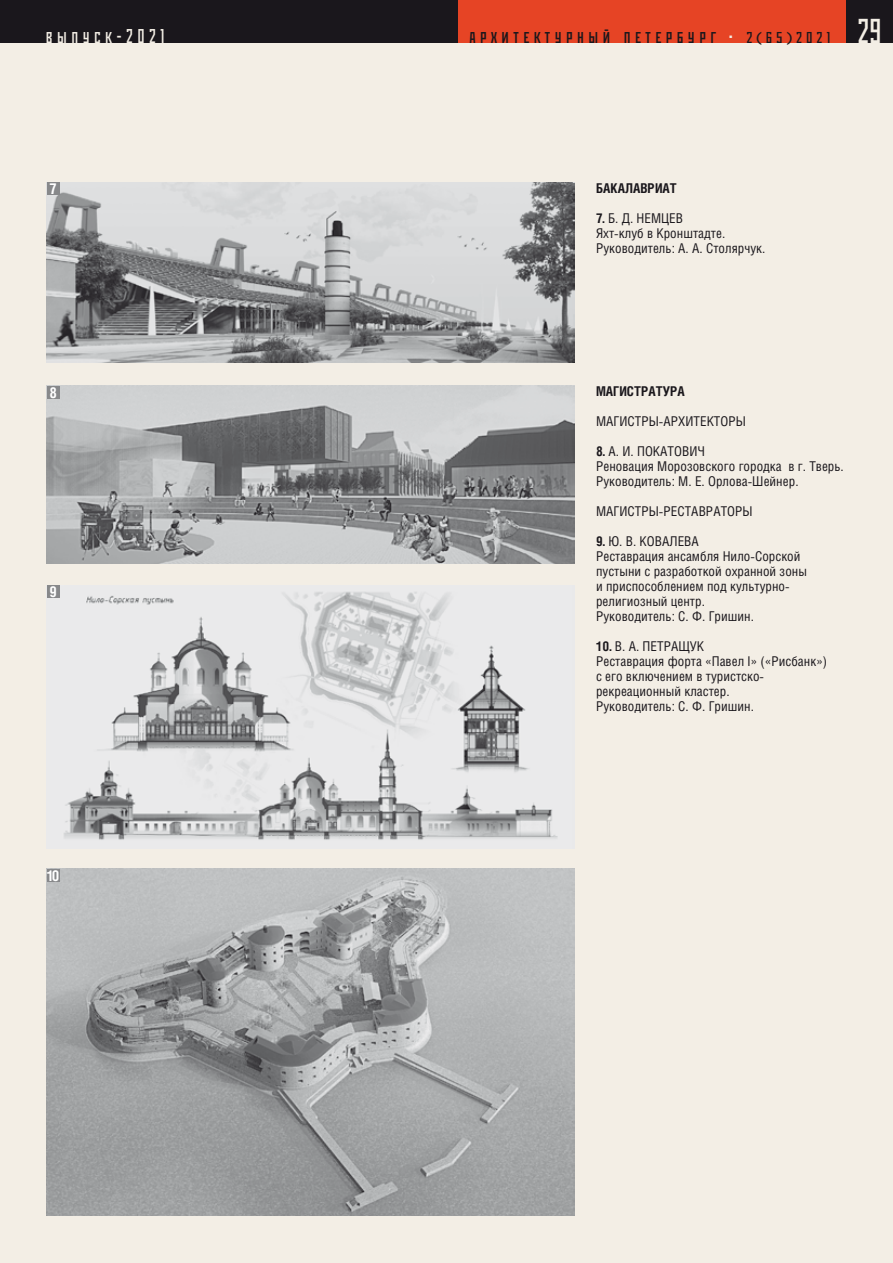
<style>
.page{position:relative;width:893px;height:1263px;background:#f3eee5}
.page>*{position:absolute;margin:0;border:0;box-sizing:border-box;transform-origin:0 0}
.t1{font:19.95px "Rodchenko Cond C";letter-spacing:.225em;color:#1a171c}
.t2{font:19.95px "Rodchenko Cond C";letter-spacing:.225em;color:#f3eee5}
.t3{font:15.75px "Rodchenko Cond C";letter-spacing:.225em;color:#1a171c;scale:1.13 1}
.t4{font:700 15px "Helios Cond";color:#fff}
.t5{font:13.5px/15px "Helios Cond";letter-spacing:.005em;color:#1a171c}
.t6{font:700 13.5px "Helios Cond";letter-spacing:.005em;color:#1a171c}
.s1{font-size:34.5px;color:#f3eee5}
.s2{font-weight:700}
</style>
<div class="page">
<img style="left:63px;top:591px;width:495px;height:250px">
<img style="left:47px;top:869px;width:527px;height:347px">
<img style="left:47px;top:386px;width:527px;height:178px">
<img style="left:47px;top:182px;width:527px;height:181px">
<div style="left:457px;top:0;width:389px;height:43px;background:#e64425"></div>
<div style="left:846px;top:0;width:47px;height:43px;background:#1a171c"></div>
<div style="left:0;top:0;width:457px;height:43px;background:#1a171c"></div>
<div style="left:47px;top:182px;width:13px;height:13px;background:#87888a"></div>
<div style="left:47px;top:386px;width:13px;height:13px;background:#87888a"></div>
<div style="left:47px;top:585px;width:13px;height:13px;background:#87888a"></div>
<div style="left:47px;top:869px;width:13px;height:13px;background:#87888a"></div>
<h1 class="t2" style="left:46px;top:26px;width:120px">выпуск-2021</h1>
<p class="t3" style="left:746px;top:29px;width:121px">2(65)2021 <span class="s1">29</span></p>
<h1 class="t1" style="left:469px;top:26px;width:265px">архитектурный петербург <sup>.</sup></h1>
<p class="t4" style="left:50px;top:180px;width:9px">7</p>
<p class="t4" style="left:49px;top:383px;width:9px">8</p>
<p class="t4" style="left:49px;top:583px;width:9px">9</p>
<p class="t4" style="left:47px;top:866px;width:14px">10</p>
<p class="t6" style="left:596px;top:180px;width:82px">БАКАЛАВРИАТ</p>
<p class="t5" style="left:596px;top:210px;width:171px"><span class="s2">7.</span> Б. Д. НЕМЦЕВ<br>Яхт-клуб в Кронштадте.<br>Руководитель: А. А. Столярчук.</p>
<p class="t6" style="left:596px;top:383px;width:90px">МАГИСТРАТУРА</p>
<p class="t5" style="left:596px;top:413px;width:151px">МАГИСТРЫ-АРХИТЕКТОРЫ</p>
<p class="t5" style="left:596px;top:443px;width:249px"><span class="s2">8.</span> А. И. ПОКАТОВИЧ<br>Реновация Морозовского городка в г. Тверь.<br>Руководитель: М. Е. Орлова-Шейнер.</p>
<p class="t5" style="left:596px;top:503px;width:158px">МАГИСТРЫ-РЕСТАВРАТОРЫ</p>
<p class="t5" style="left:596px;top:533px;width:212px"><span class="s2">9.</span> Ю. В. КОВАЛЕВА<br>Реставрация ансамбля Нило-Сорской пустыни с разработкой охранной зоны и приспособлением под культурно&shy;религиозный центр.<br>Руководитель: С. Ф. Гришин.</p>
<p class="t5" style="left:596px;top:638px;width:233px"><span class="s2">10.</span> В. А. ПЕТРАЩУК<br>Реставрация форта «Павел I» («Рисбанк») с его включением в туристско&shy;рекреационный кластер.<br>Руководитель: С. Ф. Гришин.</p>
</div>
